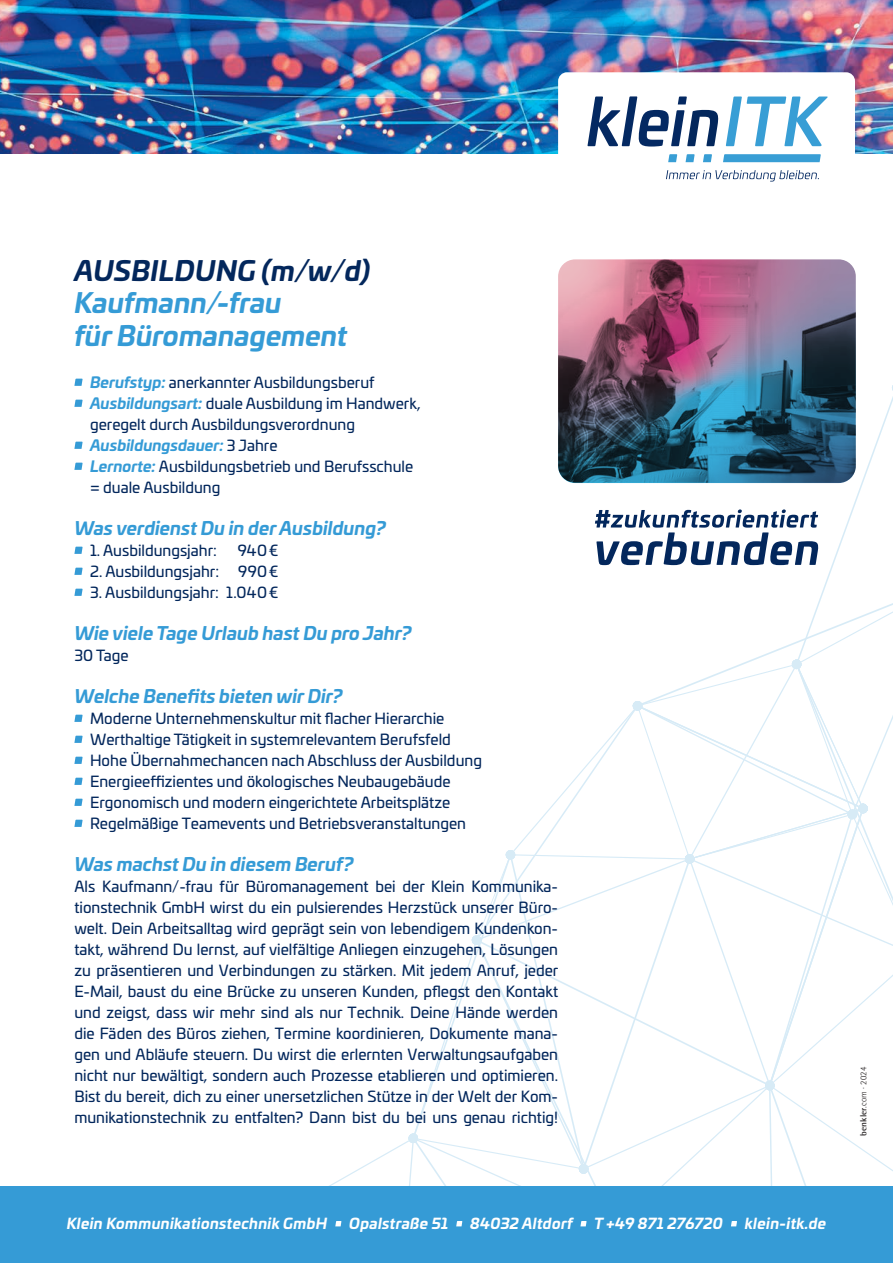
<style>
.page{position:relative;width:893px;height:1263px;background:#fff}
.page>*{position:absolute;margin:0;border:0;box-sizing:border-box;transform-origin:0 0}
.t1{font:italic 700 27px/32.4px "Univia Pro";color:#359bd6}
.t2{font:italic 700 27px "Univia Pro";letter-spacing:.01em;color:#03275c}
.t3{font:italic 700 18px "Univia Pro";color:#359bd6}
.t4{font:15px/21px "Univia Pro";color:#03275c}
.t5{font:italic 700 14.7px "Univia Pro";letter-spacing:.02em;color:#fff}
.t6{font:300 9px "Rotis Semi Sans Pro";letter-spacing:.02em;color:#231f20}
.s1{font-weight:700;font-style:italic;color:#359bd6}
.s2{font-weight:700}
</style>
<div class="page">
<div style="left:0;top:1186px;width:893px;height:77px;background:#359bd6"></div>
<svg style="left:335px;top:1221px;width:6px;height:5px"></svg>
<svg style="left:456px;top:1221px;width:6px;height:5px"></svg>
<svg style="left:580px;top:1221px;width:7px;height:5px"></svg>
<svg style="left:731px;top:1221px;width:6px;height:5px"></svg>
<img style="left:0;top:0;width:893px;height:153px">
<div style="left:558px;top:72px;width:297px;height:122px;background:#fff;border-radius:9px"></div>
<svg style="left:587px;top:96px;width:132px;height:51px"></svg>
<svg style="left:668px;top:154px;width:9px;height:8px"></svg>
<svg style="left:703px;top:154px;width:9px;height:8px"></svg>
<svg style="left:686px;top:154px;width:9px;height:8px"></svg>
<svg style="left:723px;top:154px;width:98px;height:8px"></svg>
<svg style="left:726px;top:97px;width:102px;height:49px"></svg>
<svg style="left:666px;top:170px;width:153px;height:12px"></svg>
<img style="left:558px;top:259px;width:298px;height:123px">
<svg style="left:74px;top:379px;width:9px;height:7px"></svg>
<svg style="left:74px;top:400px;width:9px;height:7px"></svg>
<svg style="left:74px;top:442px;width:9px;height:7px"></svg>
<svg style="left:74px;top:463px;width:9px;height:7px"></svg>
<svg style="left:74px;top:547px;width:9px;height:7px"></svg>
<svg style="left:74px;top:568px;width:9px;height:7px"></svg>
<svg style="left:74px;top:589px;width:9px;height:7px"></svg>
<svg style="left:74px;top:715px;width:9px;height:7px"></svg>
<svg style="left:74px;top:736px;width:9px;height:7px"></svg>
<svg style="left:74px;top:757px;width:9px;height:7px"></svg>
<svg style="left:74px;top:778px;width:9px;height:7px"></svg>
<svg style="left:74px;top:799px;width:9px;height:7px"></svg>
<svg style="left:74px;top:820px;width:9px;height:7px"></svg>
<svg style="left:329px;top:382px;width:564px;height:804px"></svg>
<h1 class="t2" style="left:75px;top:249px;width:297px">AUSBILDUNG (m/w/d)</h1>
<h1 class="t1" style="left:74px;top:285px;width:274px">Kaufmann/-frau<br>für Büromanagement</h1>
<p class="t4" style="left:90px;top:371px;width:332px"><span class="s1">Berufstyp:</span> anerkannter Ausbildungsberuf <span class="s1">Ausbildungsart:</span> duale Ausbildung im Handwerk, geregelt durch Ausbildungsverordnung <span class="s1">Ausbildungsdauer:</span> 3 Jahre<br><span class="s1">Lernorte:</span> Ausbildungsbetrieb und Berufsschule = duale Ausbildung</p>
<p class="t3" style="left:74px;top:514px;width:313px">Was verdienst Du in der Ausbildung?</p>
<p class="t4" style="left:90px;top:539px;width:128px">1. Ausbildungsjahr:</p>
<p class="t4" style="left:238px;top:539px;width:42px">940€</p>
<p class="t4" style="left:90px;top:560px;width:131px">2. Ausbildungsjahr:</p>
<p class="t4" style="left:238px;top:560px;width:42px">990€</p>
<p class="t4" style="left:90px;top:581px;width:190px">3. Ausbildungsjahr: 1.040€</p>
<p class="t3" style="left:74px;top:619px;width:339px">Wie viele Tage Urlaub hast Du pro Jahr?</p>
<p class="t4" style="left:74px;top:644px;width:56px">30 Tage</p>
<p class="t3" style="left:74px;top:682px;width:270px">Welche Benefits bieten wir Dir?</p>
<p class="t4" style="left:90px;top:707px;width:393px">Moderne Unternehmenskultur mit flacher Hierarchie Werthaltige Tätigkeit in systemrelevantem Berufsfeld Hohe Übernahmechancen nach Abschluss der Ausbildung Energieeffizientes und ökologisches Neubaugebäude Ergonomisch und modern eingerichtete Arbeitsplätze Regelmäßige Teamevents und Betriebsveranstaltungen</p>
<p class="t3" style="left:74px;top:850px;width:281px">Was machst Du in diesem Beruf?</p>
<p class="t4" style="left:74px;top:875px;width:485px;text-align:justify">Als Kaufmann/-frau für Büromanagement bei der Klein Kommunika&shy;tionstechnik GmbH wirst du ein pulsierendes Herzstück unserer Büro&shy;welt. Dein Arbeitsalltag wird geprägt sein von lebendigem Kundenkon&shy;takt, während Du lernst, auf vielfältige Anliegen einzugehen, Lösungen zu präsentieren und Verbindungen zu stärken. Mit jedem Anruf, jeder E-Mail, baust du eine Brücke zu unseren Kunden, pflegst den Kontakt und zeigst, dass wir mehr sind als nur Technik. Deine Hände werden die Fäden des Büros ziehen, Termine koordinieren, Dokumente mana&shy;gen und Abläufe steuern. Du wirst die erlernten Verwaltungsaufgaben nicht nur bewältigt, sondern auch Prozesse etablieren und optimieren.<br>Bist du bereit, dich zu einer unersetzlichen Stütze in der Welt der Kom&shy;munikationstechnik zu entfalten? Dann bist du bei uns genau richtig!</p>
<p class="t5" style="left:67px;top:1212px;width:262px">Klein Kommunikationstechnik GmbH</p>
<p class="t5" style="left:349px;top:1212px;width:101px">Opalstraße 51</p>
<p class="t5" style="left:470px;top:1212px;width:104px">84032 Altdorf</p>
<p class="t5" style="left:594px;top:1212px;width:130px">T +49 871 276720</p>
<p class="t5" style="left:745px;top:1212px;width:83px">klein-itk.de</p>
<p class="t6" style="left:858px;top:1136px;width:70px;rotate:-90deg"><span class="s2">benkler</span>.com · 2024</p>
</div>
